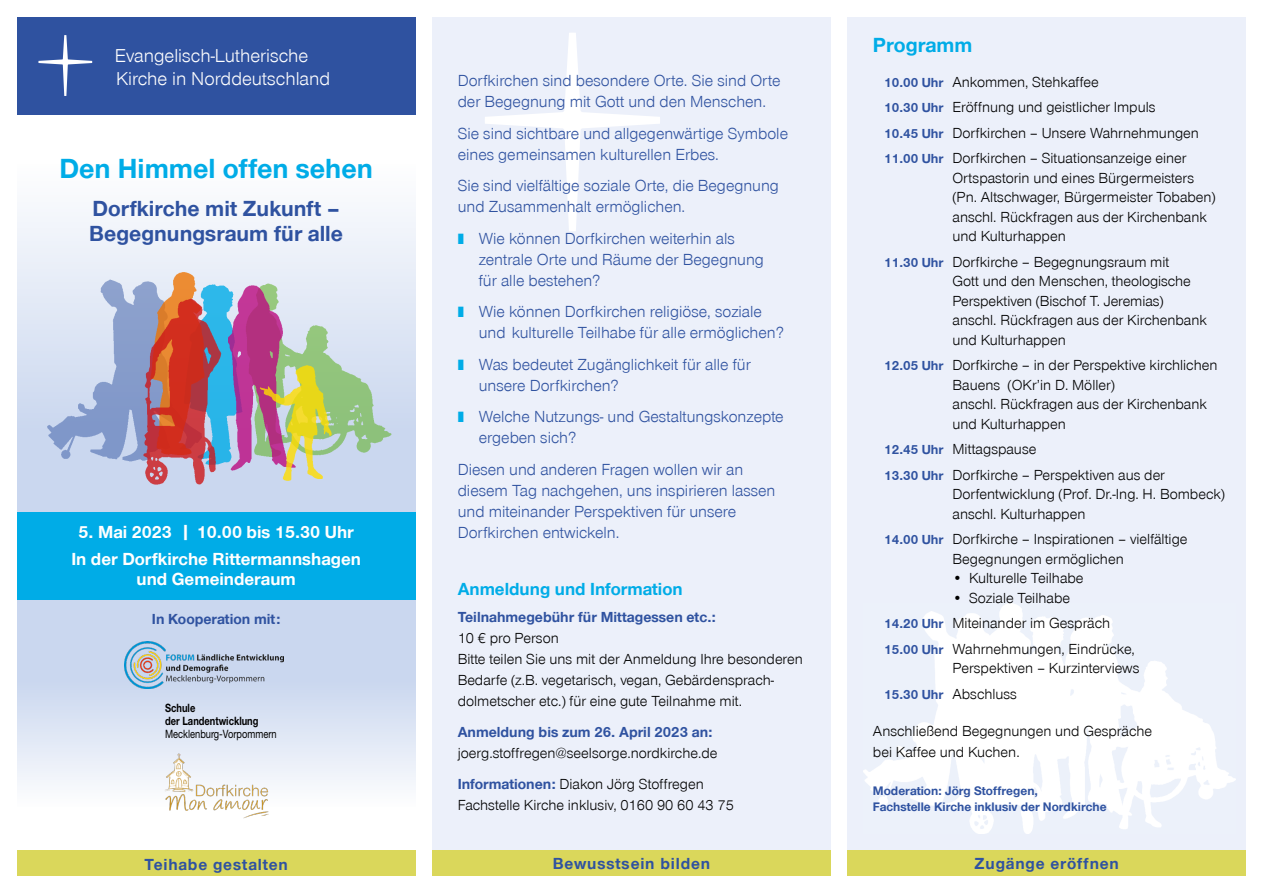
<style>
.page{position:relative;width:1263px;height:893px;background:#fff}
.page>*{position:absolute;margin:0;border:0;box-sizing:border-box;transform-origin:0 0}
.t1{font:700 28.5px "Nordelbica";color:#00ace7}
.t2{font:700 22.5px "Nordelbica";color:#2f52a0}
.t3{font:700 21px "Nordelbica";color:#00ace7}
.H1_Logo_im_blauen_Fe{font:19.2px "Nordelbica";color:#fff}
.weiße_Schrift_Titel{font:700 18px "Nordelbica";color:#fff}
.t4{font:700 18px "Nordelbica";color:#00ace7}
.t5{font:16.5px/21px "Nordelbica";color:#2f52a0}
.Fuss{font:700 16.5px "Nordelbica";letter-spacing:.05em;color:#2f52a0}
.t6{font:15px/21px "Nordelbica";color:#000}
.t7{font:700 15px "Nordelbica";color:#2f52a0}
.t8{font:700 12.75px "Nordelbica";color:#2f52a0}
.t9{font:700 11.55px "Helvetica Neue LT Std";color:#000;scale:.81 1}
.t10{font:11.55px "Helvetica Neue LT Std";color:#000;scale:.81 1}
.s1{color:#00ace7}
.s2{font-weight:700;color:#2f52a0}
.s3{font-weight:700;font-size:13.5px;color:#2f52a0}
</style>
<div class="page">
<svg style="left:17px;top:212px;width:398px;height:300px"></svg>
<div style="left:17px;top:512px;width:398px;height:89px;background:#00ace7"></div>
<div style="left:17px;top:601px;width:398px;height:206px;background:linear-gradient(to bottom,#bdcdeb,#f5f8fc)"></div>
<img style="left:163px;top:752px;width:106px;height:67px">
<img style="left:124px;top:642px;width:159px;height:47px">
<div style="left:848px;top:18px;width:398px;height:833px;background:#ecf0fa"></div>
<img style="left:863px;top:604px;width:373px;height:229px">
<div style="left:432px;top:17px;width:399px;height:833px;background:#ecf0fa"></div>
<div style="left:432px;top:850px;width:399px;height:26px;background:#dad75b"></div>
<div style="left:17px;top:850px;width:398px;height:26px;background:#dad75b"></div>
<svg style="left:485px;top:33px;width:175px;height:198px"></svg>
<div style="left:848px;top:851px;width:398px;height:25px;background:#dad75b"></div>
<div style="left:17px;top:17px;width:398px;height:98px;background:#2f52a0"></div>
<svg style="left:38px;top:35px;width:54px;height:61px"></svg>
<img style="left:204px;top:278px;width:24px;height:190px">
<img style="left:27px;top:278px;width:123px;height:191px">
<img style="left:150px;top:272px;width:54px;height:21px">
<img style="left:298px;top:280px;width:96px;height:182px">
<img style="left:134px;top:293px;width:92px;height:197px">
<img style="left:228px;top:277px;width:70px;height:193px">
<img style="left:255px;top:349px;width:91px;height:132px">
<p class="H1_Logo_im_blauen_Fe" style="left:115px;top:45px;width:195px">Evangelisch-Lutherische</p>
<p class="H1_Logo_im_blauen_Fe" style="left:116px;top:68px;width:216px">Kirche in Norddeutschland</p>
<p class="t1" style="left:59px;top:152px;width:315px">Den Himmel offen sehen</p>
<p class="t2" style="left:93px;top:195px;width:249px">Dorfkirche mit Zukunft –</p>
<p class="t2" style="left:89px;top:220px;width:255px">Begegnungsraum für alle</p>
<p class="weiße_Schrift_Titel" style="left:78px;top:522px;width:277px">5. Mai 2023 | 10.00 bis 15.30 Uhr</p>
<p class="weiße_Schrift_Titel" style="left:71px;top:549px;width:291px">In der Dorfkirche Rittermannshagen</p>
<p class="weiße_Schrift_Titel" style="left:136px;top:568px;width:161px">und Gemeinderaum</p>
<p class="t7" style="left:152px;top:610px;width:130px">In Kooperation mit:</p>
<p class="t9" style="left:165px;top:700px;width:39px">Schule</p>
<p class="t9" style="left:165px;top:713px;width:117px">der Landentwicklung</p>
<p class="t10" style="left:165px;top:727px;width:139px">Mecklenburg-Vorpommern</p>
<p class="t5" style="left:458px;top:70px;width:324px">Dorfkirchen sind besondere Orte. Sie sind Orte</p>
<p class="t5" style="left:458px;top:91px;width:310px">der Begegnung mit Gott und den Menschen.</p>
<p class="t5" style="left:458px;top:123px;width:332px">Sie sind sichtbare und allgegenwärtige Symbole eines gemeinsamen kulturellen Erbes.</p>
<p class="t5" style="left:458px;top:175px;width:323px">Sie sind vielfältige soziale Orte, die Begegnung</p>
<p class="t5" style="left:458px;top:196px;width:229px">und Zusammenhalt ermöglichen.</p>
<p class="t5" style="left:458px;top:228px;width:279px"><span class="s1">❚</span> Wie können Dorfkirchen weiterhin als</p>
<p class="t5" style="left:479px;top:249px;width:287px">zentrale Orte und Räume der Begegnung</p>
<p class="t5" style="left:479px;top:270px;width:123px">für alle bestehen?</p>
<p class="t5" style="left:458px;top:301px;width:306px"><span class="s1">❚</span> Wie können Dorfkirchen religiöse, soziale</p>
<p class="t5" style="left:479px;top:322px;width:307px">und kulturelle Teilhabe für alle ermöglichen?</p>
<p class="t5" style="left:458px;top:354px;width:295px"><span class="s1">❚</span> Was bedeutet Zugänglichkeit für alle für</p>
<p class="t5" style="left:479px;top:375px;width:142px">unsere Dorfkirchen?</p>
<p class="t5" style="left:479px;top:406px;width:307px;text-indent:-21px"><span class="s1">❚</span> Welche Nutzungs- und Gestaltungskonzepte ergeben sich?</p>
<p class="t5" style="left:458px;top:459px;width:287px">Diesen und anderen Fragen wollen wir an</p>
<p class="t5" style="left:458px;top:480px;width:319px">diesem Tag nachgehen, uns inspirieren lassen</p>
<p class="t5" style="left:458px;top:501px;width:280px">und miteinander Perspektiven für unsere</p>
<p class="t5" style="left:458px;top:522px;width:163px">Dorfkirchen entwickeln.</p>
<p class="t4" style="left:458px;top:578px;width:226px">Anmeldung und Information</p>
<p class="t7" style="left:458px;top:608px;width:260px">Teilnahmegebühr für Mittagessen etc.:</p>
<p class="t6" style="left:458px;top:628px;width:103px">10 € pro Person</p>
<p class="t6" style="left:458px;top:649px;width:347px">Bitte teilen Sie uns mit der Anmeldung Ihre besonderen<br>Bedarfe (z.B. vegetarisch, vegan, Gebärdensprach-</p>
<p class="t6" style="left:458px;top:691px;width:286px">dolmetscher etc.) für eine gute Teilnahme mit.</p>
<p class="t7" style="left:458px;top:723px;width:256px">Anmeldung bis zum 26. April 2023 an:</p>
<p class="t6" style="left:458px;top:743px;width:261px">joerg.stoffregen@seelsorge.nordkirche.de</p>
<p class="t6" style="left:458px;top:773px;width:248px"><span class="s2">Informationen:</span> Diakon Jörg Stoffregen</p>
<p class="t6" style="left:458px;top:795px;width:278px">Fachstelle Kirche inklusiv, 0160 90 60 43 75</p>
<p class="t3" style="left:873px;top:33px;width:101px">Programm</p>
<p class="t6" style="left:884px;top:71px;width:216px"><span class="s3">10.00 Uhr</span> Ankommen, Stehkaffee</p>
<p class="t6" style="left:884px;top:97px;width:273px"><span class="s3">10.30 Uhr</span> Eröffnung und geistlicher Impuls</p>
<p class="t6" style="left:884px;top:122px;width:316px"><span class="s3">10.45 Uhr</span> Dorfkirchen – Unsere Wahrnehmungen</p>
<p class="t6" style="left:884px;top:148px;width:304px"><span class="s3">11.00 Uhr</span> Dorfkirchen – Situationsanzeige einer</p>
<p class="t6" style="left:952px;top:167px;width:243px">Ortspastorin und eines Bürgermeisters</p>
<p class="t6" style="left:952px;top:187px;width:265px">(Pn. Altschwager, Bürgermeister Tobaben)</p>
<p class="t6" style="left:952px;top:206px;width:256px">anschl. Rückfragen aus der Kirchenbank</p>
<p class="t6" style="left:952px;top:226px;width:115px">und Kulturhappen</p>
<p class="t6" style="left:884px;top:251px;width:287px"><span class="s3">11.30 Uhr</span> Dorfkirche – Begegnungsraum mit</p>
<p class="t6" style="left:952px;top:271px;width:240px">Gott und den Menschen, theologische</p>
<p class="t6" style="left:952px;top:290px;width:213px">Perspektiven (Bischof T. Jeremias)</p>
<p class="t6" style="left:952px;top:310px;width:256px">anschl. Rückfragen aus der Kirchenbank</p>
<p class="t6" style="left:952px;top:329px;width:115px">und Kulturhappen</p>
<p class="t6" style="left:952px;top:356px;width:266px;line-height:19.5px;text-indent:-68px"><span class="s3">12.05 Uhr</span> Dorfkirche – in der Perspektive kirchlichen<br>Bauens (OKr’in D. Möller)</p>
<p class="t6" style="left:952px;top:394px;width:256px">anschl. Rückfragen aus der Kirchenbank</p>
<p class="t6" style="left:952px;top:413px;width:115px">und Kulturhappen</p>
<p class="t6" style="left:884px;top:439px;width:154px"><span class="s3">12.45 Uhr</span> Mittagspause</p>
<p class="t6" style="left:884px;top:464px;width:282px"><span class="s3">13.30 Uhr</span> Dorfkirche – Perspektiven aus der</p>
<p class="t6" style="left:952px;top:484px;width:274px">Dorfentwicklung (Prof. Dr.-Ing. H. Bombeck)</p>
<p class="t6" style="left:952px;top:503px;width:134px">anschl. Kulturhappen</p>
<p class="t6" style="left:884px;top:529px;width:305px"><span class="s3">14.00 Uhr</span> Dorfkirche – Inspirationen – vielfältige</p>
<p class="t6" style="left:952px;top:548px;width:173px">Begegnungen ermöglichen</p>
<p class="t6" style="left:952px;top:568px;width:133px">• Kulturelle Teilhabe</p>
<p class="t6" style="left:952px;top:587px;width:119px">• Soziale Teilhabe</p>
<p class="t6" style="left:884px;top:613px;width:227px"><span class="s3">14.20 Uhr</span> Miteinander im Gespräch</p>
<p class="t6" style="left:884px;top:638px;width:252px"><span class="s3">15.00 Uhr</span> Wahrnehmungen, Eindrücke,</p>
<p class="t6" style="left:952px;top:658px;width:189px">Perspektiven – Kurzinterviews</p>
<p class="t6" style="left:884px;top:683px;width:134px"><span class="s3">15.30 Uhr</span> Abschluss</p>
<p class="t6" style="left:873px;top:721px;width:281px">Anschließend Begegnungen und Gespräche</p>
<p class="t6" style="left:873px;top:742px;width:148px">bei Kaffee und Kuchen.</p>
<p class="t8" style="left:873px;top:783px;width:167px">Moderation: Jörg Stoffregen,</p>
<p class="t8" style="left:873px;top:799px;width:235px">Fachstelle Kirche inklusiv der Nordkirche</p>
<p class="Fuss" style="left:145px;top:854px;width:145px">Teihabe gestalten</p>
<p class="Fuss" style="left:553px;top:853px;width:159px">Bewusstsein bilden</p>
<p class="Fuss" style="left:975px;top:853px;width:146px">Zugänge eröffnen</p>
</div>
